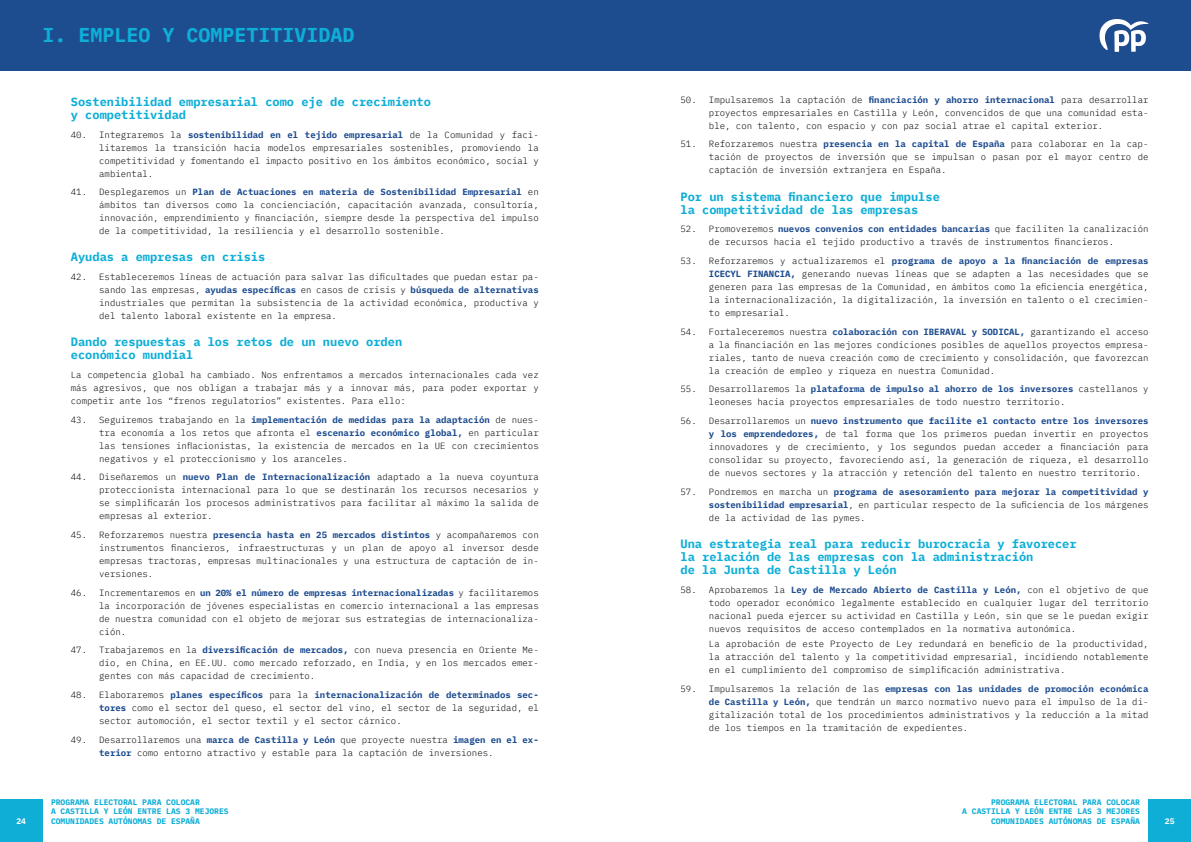
<style>
.page{position:relative;width:1191px;height:842px;background:#fff}
.page>*{position:absolute;margin:0;border:0;box-sizing:border-box;transform-origin:0 0}
.t1{font:700 20px "IBM Plex Mono";color:#0eaed7}
.t2{font:700 12px/13px "IBM Plex Mono";color:#0eaed7}
.t3{font:300 9px/13px "IBM Plex Mono";color:#000;text-align:justify}
.t4{font:700 8px/9.6px "IBM Plex Mono";color:#0eaed7}
.t5{font:700 8px "IBM Plex Mono";color:#fff}
.s1{font-weight:700;color:#1d4c8f}
</style>
<div class="page">
<div style="left:0;top:0;width:1191px;height:71px;background:#1d4c8f"></div>
<svg style="left:1099px;top:19px;width:49px;height:33px"></svg>
<div style="left:0;top:799px;width:43px;height:43px;background:#0eaed7"></div>
<div style="left:1148px;top:799px;width:43px;height:43px;background:#0eaed7"></div>
<h1 class="t1" style="left:43px;top:19px;width:314px">I. EMPLEO Y COMPETITIVIDAD</h1>
<h2 class="t2" style="left:71px;top:95px;width:362px">Sostenibilidad empresarial como eje de crecimiento y competitividad</h2>
<p class="t3" style="left:99px;top:128px;width:441px;text-indent:-28px">40. Integraremos la <span class="s1">sostenibilidad en el tejido empresarial</span> de la Comunidad y faci&shy;litaremos la transición hacia modelos empresariales sostenibles, promoviendo la competitividad y fomentando el impacto positivo en los ámbitos económico, social y ambiental.</p>
<p class="t3" style="left:99px;top:185px;width:441px;text-indent:-28px">41. Desplegaremos un <span class="s1">Plan de Actuaciones en materia de Sostenibilidad Empresarial</span> en ámbitos tan diversos como la concienciación, capacitación avanzada, consultoría, innovación, emprendimiento y financiación, siempre desde la perspectiva del impulso de la competitividad, la resiliencia y el desarrollo sostenible.</p>
<h2 class="t2" style="left:71px;top:250px;width:196px">Ayudas a empresas en crisis</h2>
<p class="t3" style="left:99px;top:270px;width:441px;text-indent:-28px">42. Estableceremos líneas de actuación para salvar las dificultades que puedan estar pa&shy;sando las empresas, <span class="s1">ayudas específicas</span> en casos de crisis y <span class="s1">búsqueda de alternativas </span>industriales que permitan la subsistencia de la actividad económica, productiva y del talento laboral existente en la empresa.</p>
<h2 class="t2" style="left:71px;top:335px;width:333px">Dando respuestas a los retos de un nuevo orden económico mundial</h2>
<p class="t3" style="left:71px;top:368px;width:469px">La competencia global ha cambiado. Nos enfrentamos a mercados internacionales cada vez más agresivos, que nos obligan a trabajar más y a innovar más, para poder exportar y competir ante los “frenos regulatorios” existentes. Para ello:</p>
<p class="t3" style="left:99px;top:413px;width:441px;text-indent:-28px">43. Seguiremos trabajando en la <span class="s1">implementación de medidas para la adaptación</span> de nues&shy;tra economía a los retos que afronta el <span class="s1">escenario económico global,</span> en particular las tensiones inflacionistas, la existencia de mercados en la UE con crecimientos negativos y el proteccionismo y los aranceles.</p>
<p class="t3" style="left:99px;top:470px;width:441px;text-indent:-28px">44. Diseñaremos un <span class="s1">nuevo Plan de Internacionalización</span> adaptado a la nueva coyuntura proteccionista internacional para lo que se destinarán los recursos necesarios y se simplificarán los procesos administrativos para facilitar al máximo la salida de empresas al exterior.</p>
<p class="t3" style="left:99px;top:528px;width:441px;text-indent:-28px">45. Reforzaremos nuestra <span class="s1">presencia hasta en 25 mercados distintos</span> y acompañaremos con instrumentos financieros, infraestructuras y un plan de apoyo al inversor desde empresas tractoras, empresas multinacionales y una estructura de captación de in&shy;versiones.</p>
<p class="t3" style="left:99px;top:586px;width:441px;text-indent:-28px">46. Incrementaremos en <span class="s1">un 20% el número de empresas internacionalizadas</span> y facilitaremos la incorporación de jóvenes especialistas en comercio internacional a las empresas de nuestra comunidad con el objeto de mejorar sus estrategias de internacionaliza&shy;ción.</p>
<p class="t3" style="left:99px;top:643px;width:441px;text-indent:-28px">47. Trabajaremos en la <span class="s1">diversificación de mercados,</span> con nueva presencia en Oriente Me&shy;dio, en China, en EE.UU. como mercado reforzado, en India, y en los mercados emer&shy;gentes con más capacidad de crecimiento.</p>
<p class="t3" style="left:99px;top:688px;width:441px;text-indent:-28px">48. Elaboraremos <span class="s1">planes específicos</span> para la <span class="s1">internacionalización de determinados sec&shy;tores</span> como el sector del queso, el sector del vino, el sector de la seguridad, el sector automoción, el sector textil y el sector cárnico.</p>
<p class="t3" style="left:99px;top:733px;width:441px;text-indent:-28px">49. Desarrollaremos una <span class="s1">marca de Castilla y León</span> que proyecte nuestra <span class="s1">imagen en el ex&shy;terior</span> como entorno atractivo y estable para la captación de inversiones.</p>
<p class="t3" style="left:709px;top:93px;width:441px;text-indent:-28px">50. Impulsaremos la captación de <span class="s1">financiación y ahorro internacional</span> para desarrollar proyectos empresariales en Castilla y León, convencidos de que una comunidad esta&shy;ble, con talento, con espacio y con paz social atrae el capital exterior.</p>
<p class="t3" style="left:709px;top:137px;width:441px;text-indent:-28px">51. Reforzaremos nuestra <span class="s1">presencia en la capital de España</span> para colaborar en la cap&shy;tación de proyectos de inversión que se impulsan o pasan por el mayor centro de captación de inversión extranjera en España.</p>
<h2 class="t2" style="left:680px;top:189px;width:261px">Por un sistema financiero que impulse la competitividad de las empresas</h2>
<p class="t3" style="left:709px;top:222px;width:441px;text-indent:-28px">52. Promoveremos <span class="s1">nuevos convenios con entidades bancarias</span> que faciliten la canalización de recursos hacia el tejido productivo a través de instrumentos financieros.</p>
<p class="t3" style="left:709px;top:254px;width:441px;text-indent:-28px">53. Reforzaremos y actualizaremos el <span class="s1">programa de apoyo a la financiación de empresas ICECYL FINANCIA,</span> generando nuevas líneas que se adapten a las necesidades que se generen para las empresas de la Comunidad, en ámbitos como la eficiencia energética, la internacionalización, la digitalización, la inversión en talento o el crecimien&shy;to empresarial.</p>
<p class="t3" style="left:709px;top:325px;width:441px;text-indent:-28px">54. Fortaleceremos nuestra <span class="s1">colaboración con IBERAVAL y SODICAL,</span> garantizando el acceso a la financiación en las mejores condiciones posibles de aquellos proyectos empresa&shy;riales, tanto de nueva creación como de crecimiento y consolidación, que favorezcan la creación de empleo y riqueza en nuestra Comunidad.</p>
<p class="t3" style="left:709px;top:382px;width:441px;text-indent:-28px">55. Desarrollaremos la <span class="s1">plataforma de impulso al ahorro de los inversores</span> castellanos y leoneses hacia proyectos empresariales de todo nuestro territorio.</p>
<p class="t3" style="left:709px;top:414px;width:441px;text-indent:-28px">56. Desarrollaremos un <span class="s1">nuevo instrumento que facilite el contacto entre los inversores y los emprendedores,</span> de tal forma que los primeros puedan invertir en proyectos innovadores y de crecimiento, y los segundos puedan acceder a financiación para consolidar su proyecto, favoreciendo así, la generación de riqueza, el desarrollo de nuevos sectores y la atracción y retención del talento en nuestro territorio.</p>
<p class="t3" style="left:709px;top:485px;width:441px;text-indent:-28px">57. Pondremos en marcha un <span class="s1">programa de asesoramiento para mejorar la competitividad y sostenibilidad empresarial</span>, en particular respecto de la suficiencia de los márgenes de la actividad de las pymes.</p>
<h2 class="t2" style="left:680px;top:536px;width:398px">Una estrategia real para reducir burocracia y favorecer la relación de las empresas con la administración<br>de la Junta de Castilla y León</h2>
<p class="t3" style="left:709px;top:583px;width:441px;text-indent:-28px">58. Aprobaremos la <span class="s1">Ley de Mercado Abierto de Castilla y León,</span> con el objetivo de que todo operador económico legalmente establecido en cualquier lugar del territorio nacional pueda ejercer su actividad en Castilla y León, sin que se le puedan exigir nuevos requisitos de acceso contemplados en la normativa autonómica.</p>
<p class="t3" style="left:709px;top:637px;width:441px">La aprobación de este Proyecto de Ley redundará en beneficio de la productividad, la atracción del talento y la competitividad empresarial, incidiendo notablemente en el cumplimiento del compromiso de simplificación administrativa.</p>
<p class="t3" style="left:709px;top:682px;width:441px;text-indent:-28px">59. Impulsaremos la relación de las <span class="s1">empresas con las unidades de promoción económica de Castilla y León,</span> que tendrán un marco normativo nuevo para el impulso de la di&shy;gitalización total de los procedimientos administrativos y la reducción a la mitad de los tiempos en la tramitación de expedientes.</p>
<p class="t4" style="left:51px;top:797px;width:179px">PROGRAMA ELECTORAL PARA COLOCAR<br>A CASTILLA Y LEÓN ENTRE LAS 3 MEJORES<br>COMUNIDADES AUTÓNOMAS DE ESPAÑA</p>
<p class="t4" style="left:962px;top:797px;width:179px;text-align:right">PROGRAMA ELECTORAL PARA COLOCAR<br>A CASTILLA Y LEÓN ENTRE LAS 3 MEJORES</p>
<p class="t5" style="left:16px;top:814px;width:11px">24</p>
<p class="t4" style="left:991px;top:816px;width:150px">COMUNIDADES AUTÓNOMAS DE ESPAÑA</p>
<p class="t5" style="left:1164px;top:814px;width:11px">25</p>
</div>
